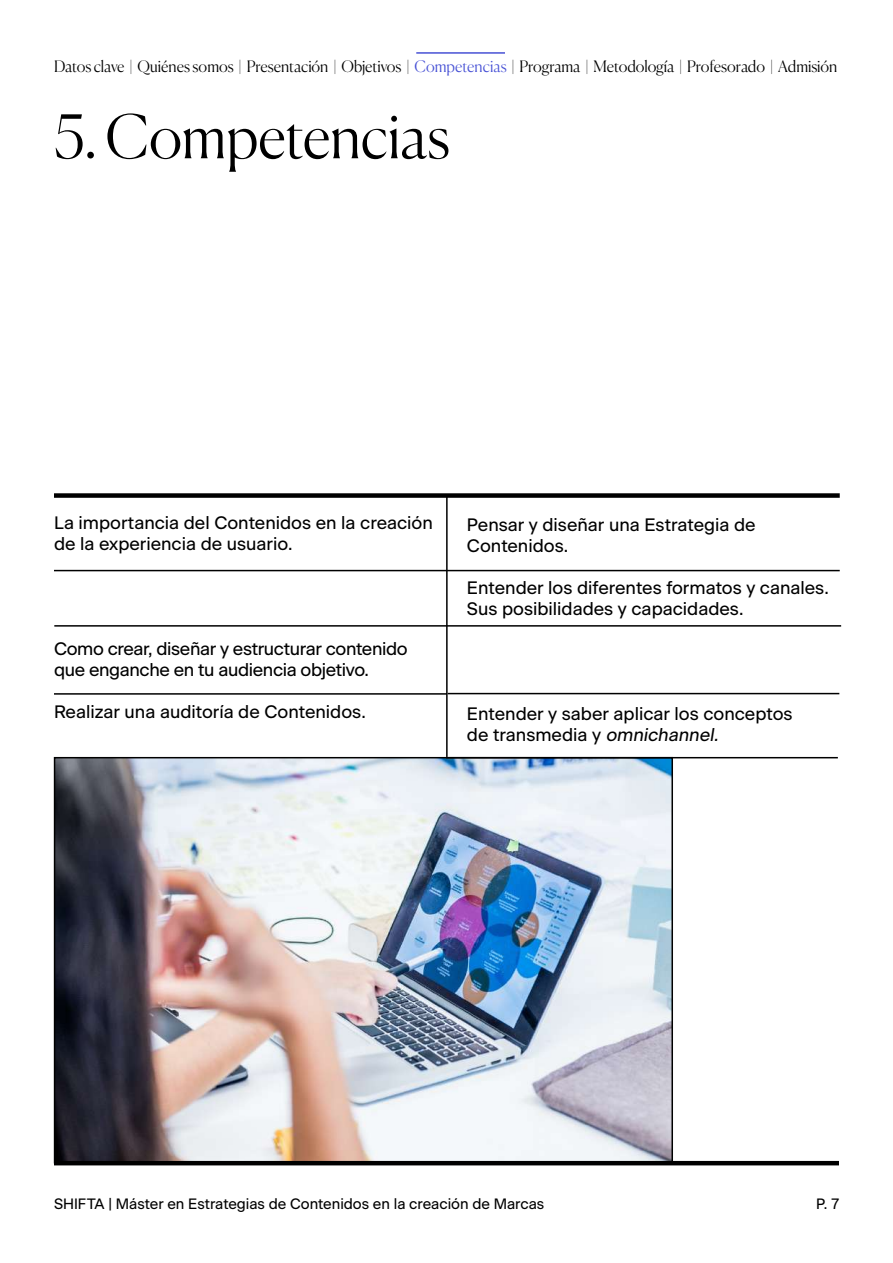
<style>
.page{position:relative;width:893px;height:1263px;background:#fff}
.page>*{position:absolute;margin:0;border:0;box-sizing:border-box;transform-origin:0 0}
.t1{font:300 60px "Canela";letter-spacing:-.01em;color:#000}
.t2{font:18px/21px "Beausite Classic";color:#000}
.t3{font:18px/21px "Beausite Classic";letter-spacing:-.02em;color:#000}
.t4{font:300 15.75px "Canela";letter-spacing:-.005em;color:#000}
.t5{font:15px "Beausite Classic";color:#000}
.s1{color:#4751d5}
.s2{font-style:italic}
</style>
<div class="page">
<img style="left:57px;top:760px;width:613px;height:400px">
<div style="left:54px;top:493px;width:786px;height:5px;background:#000"></div>
<hr style="left:446px;top:495px;width:2px;height:262px;background:#000">
<hr style="left:54px;top:570px;width:786px;height:1px;background:#000">
<hr style="left:54px;top:1161px;width:785px;height:4px;background:#000">
<hr style="left:416px;top:52px;width:89px;height:2px;background:#4751d5">
<hr style="left:54px;top:625px;width:787px;height:2px;background:#000">
<hr style="left:54px;top:693px;width:393px;height:2px;background:#000">
<hr style="left:448px;top:693px;width:391px;height:1px;background:#000">
<hr style="left:446px;top:757px;width:392px;height:1px;background:#000">
<p class="t4" style="left:54px;top:53px;width:785px">Datos clave | Quiénes somos | Presentación | Objetivos | <span class="s1">Competencias</span> | Programa | Metodología | Profesorado | Admisión</p>
<h1 class="t1" style="left:54px;top:89px;width:398px">5. Competencias</h1>
<p class="t2" style="left:54px;top:511px;width:380px">La importancia del Contenidos en la creación de la experiencia de usuario.</p>
<p class="t3" style="left:54px;top:637px;width:355px">Como crear, diseñar y estructurar contenido que enganche en tu audiencia objetivo.</p>
<p class="t2" style="left:54px;top:700px;width:313px">Realizar una auditoría de Contenidos.</p>
<p class="t2" style="left:467px;top:513px;width:290px">Pensar y diseñar una Estrategia de<br>Contenidos.</p>
<p class="t2" style="left:467px;top:576px;width:363px">Entender los diferentes formatos y canales.<br>Sus posibilidades y capacidades.</p>
<p class="t2" style="left:467px;top:702px;width:327px">Entender y saber aplicar los conceptos d e t ra n s m ed i a y <span class="s2">omnichannel.</span></p>
<p class="t5" style="left:54px;top:1193px;width:492px">SHIFTA | Máster en Estrategias de Contenidos en la creación de Marcas</p>
<p class="t5" style="left:816px;top:1193px;width:24px">P. 7</p>
</div>
